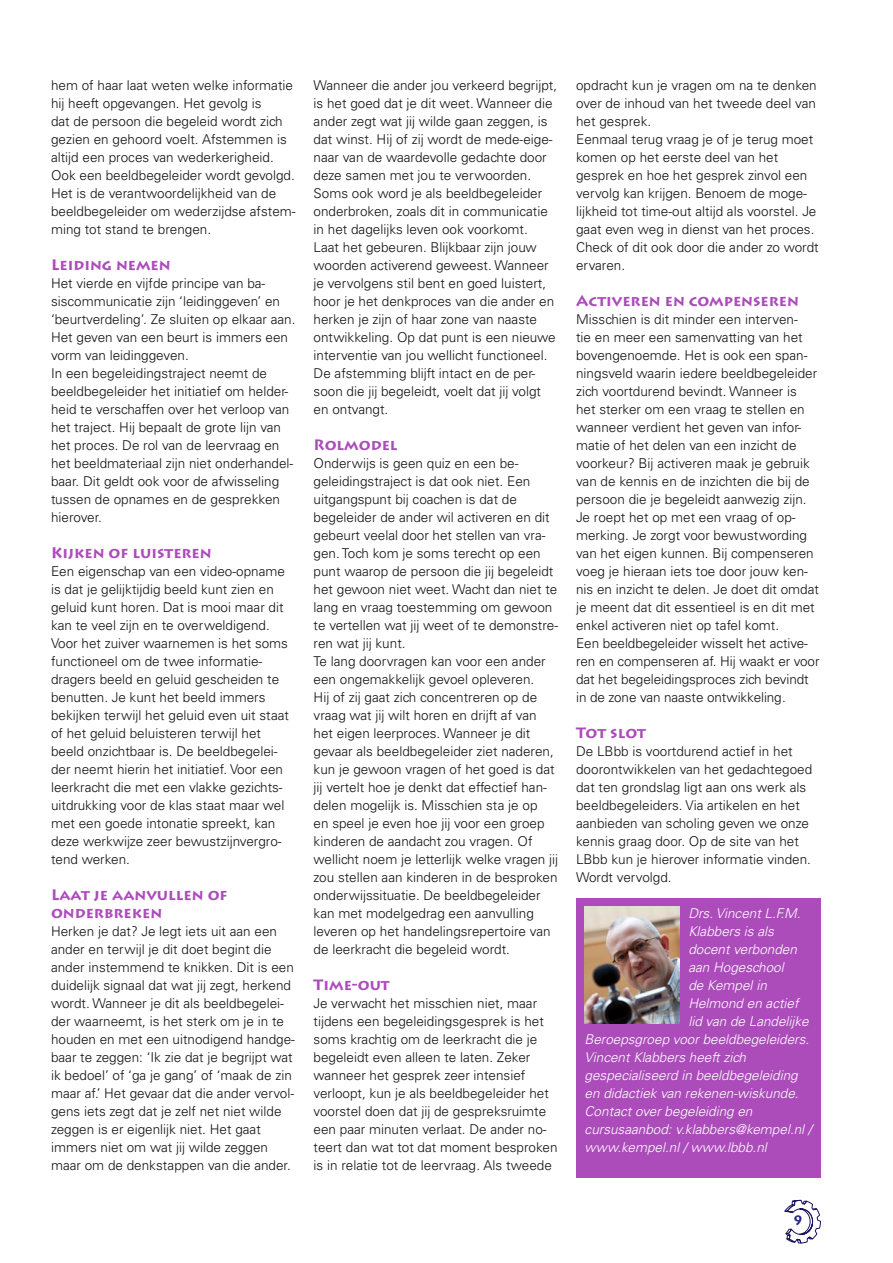
<style>
.page{position:relative;width:893px;height:1263px;background:#fff}
.page>*{position:absolute;margin:0;border:0;box-sizing:border-box;transform-origin:0 0}
.t1{font:700 15px/18px "Lithos Pro";color:#ac4cbb}
.t2{font:300 13.5px/18px "Univers LT Std";color:#111}
.t3{font:italic 300 13.5px "Univers LT Std";color:#fff}
.t4{font:700 13.5px "Lithos Pro";color:#282786}
</style>
<div class="page">
<svg style="left:785px;top:1200px;width:36px;height:43px"></svg>
<div style="left:576px;top:898px;width:245px;height:280px;background:#ac4cbb"></div>
<img style="left:585px;top:906px;width:95px;height:117px">
<p class="t2" style="left:51px;top:76px;width:246px">hem of haar laat weten welke informatie hij heeft opgevangen. Het gevolg is<br>dat de persoon die begeleid wordt zich gezien en gehoord voelt. Afstemmen is altijd een proces van wederkerigheid.<br>Ook een beeldbegeleider wordt gevolgd.<br>Het is de verantwoordelijkheid van de beeldbegeleider om wederzijdse afstem&shy;ming tot stand te brengen.</p>
<p class="t1" style="left:51px;top:256px;width:121px">Leiding nemen</p>
<p class="t2" style="left:51px;top:274px;width:246px">Het vierde en vijfde principe van ba&shy;siscommunicatie zijn ‘leidinggeven’ en ‘beurtverdeling’. Ze sluiten op elkaar aan.<br>Het geven van een beurt is immers een vorm van leidinggeven.<br>In een begeleidingstraject neemt de beeldbegeleider het initiatief om helder&shy;heid te verschaffen over het verloop van het traject. Hij bepaalt de grote lijn van het proces. De rol van de leervraag en het beeldmateriaal zijn niet onderhandel&shy;baar. Dit geldt ook voor de afwisseling tussen de opnames en de gesprekken hierover.</p>
<p class="t1" style="left:51px;top:544px;width:162px">Kijken of luisteren</p>
<p class="t2" style="left:51px;top:562px;width:240px">Een eigenschap van een video-opname is dat je gelijktijdig beeld kunt zien en geluid kunt horen. Dat is mooi maar dit kan te veel zijn en te overweldigend.<br>Voor het zuiver waarnemen is het soms functioneel om de twee informatie&shy;dragers beeld en geluid gescheiden te benutten. Je kunt het beeld immers bekijken terwijl het geluid even uit staat of het geluid beluisteren terwijl het beeld onzichtbaar is. De beeldbegelei&shy;der neemt hierin het initiatief. Voor een leerkracht die met een vlakke gezichts&shy;uitdrukking voor de klas staat maar wel met een goede intonatie spreekt, kan deze werkwijze zeer bewustzijnvergro&shy;tend werken.</p>
<p class="t1" style="left:51px;top:886px;width:178px">Laat je aanvullen of onderbreken</p>
<p class="t2" style="left:51px;top:922px;width:245px">Herken je dat? Je legt iets uit aan een ander en terwijl je dit doet begint die ander instemmend te knikken. Dit is een duidelijk signaal dat wat jij zegt, herkend wordt. Wanneer je dit als beeldbegelei&shy;der waarneemt, is het sterk om je in te houden en met een uitnodigend handge&shy;baar te zeggen: ‘Ik zie dat je begrijpt wat ik bedoel’ of ‘ga je gang’ of ‘maak de zin maar af.’ Het gevaar dat die ander vervol&shy;gens iets zegt dat je zelf net niet wilde zeggen is er eigenlijk niet. Het gaat immers niet om wat jij wilde zeggen maar om de denkstappen van die ander.</p>
<p class="t2" style="left:314px;top:76px;width:245px">Wanneer die ander jou verkeerd begrijpt, is het goed dat je dit weet. Wanneer die ander zegt wat jij wilde gaan zeggen, is dat winst. Hij of zij wordt de mede-eige&shy;naar van de waardevolle gedachte door deze samen met jou te verwoorden.<br>Soms ook word je als beeldbegeleider onderbroken, zoals dit in communicatie in het dagelijks leven ook voorkomt.<br>Laat het gebeuren. Blijkbaar zijn jouw woorden activerend geweest. Wanneer je vervolgens stil bent en goed luistert, hoor je het denkproces van die ander en herken je zijn of haar zone van naaste ontwikkeling. Op dat punt is een nieuwe interventie van jou wellicht functioneel.<br>De afstemming blijft intact en de per&shy;soon die jij begeleidt, voelt dat jij volgt en ontvangt.</p>
<p class="t1" style="left:314px;top:436px;width:86px">Rolmodel</p>
<p class="t2" style="left:314px;top:454px;width:246px">Onderwijs is geen quiz en een be&shy;geleidingstraject is dat ook niet. Een uitgangspunt bij coachen is dat de begeleider de ander wil activeren en dit gebeurt veelal door het stellen van vra&shy;gen. Toch kom je soms terecht op een punt waarop de persoon die jij begeleidt het gewoon niet weet. Wacht dan niet te lang en vraag toestemming om gewoon te vertellen wat jij weet of te demonstre&shy;ren wat jij kunt.<br>Te lang doorvragen kan voor een ander een ongemakkelijk gevoel opleveren.<br>Hij of zij gaat zich concentreren op de vraag wat jij wilt horen en drijft af van het eigen leerproces. Wanneer je dit gevaar als beeldbegeleider ziet naderen, kun je gewoon vragen of het goed is dat jij vertelt hoe je denkt dat effectief han&shy;delen mogelijk is. Misschien sta je op<br>en speel je even hoe jij voor een groep kinderen de aandacht zou vragen. Of wellicht noem je letterlijk welke vragen jij zou stellen aan kinderen in de besproken onderwijssituatie. De beeldbegeleider kan met modelgedrag een aanvulling leveren op het handelingsrepertoire van de leerkracht die begeleid wordt.</p>
<p class="t1" style="left:314px;top:976px;width:78px">Time-out</p>
<p class="t2" style="left:314px;top:994px;width:246px">Je verwacht het misschien niet, maar tijdens een begeleidingsgesprek is het soms krachtig om de leerkracht die je begeleidt even alleen te laten. Zeker wanneer het gesprek zeer intensief verloopt, kun je als beeldbegeleider het voorstel doen dat jij de gespreksruimte een paar minuten verlaat. De ander no&shy;teert dan wat tot dat moment besproken is in relatie tot de leervraag. Als tweede</p>
<p class="t2" style="left:576px;top:76px;width:244px">opdracht kun je vragen om na te denken over de inhoud van het tweede deel van het gesprek.<br>Eenmaal terug vraag je of je terug moet komen op het eerste deel van het gesprek en hoe het gesprek zinvol een vervolg kan krijgen. Benoem de moge&shy;lijkheid tot time-out altijd als voorstel. Je gaat even weg in dienst van het proces.<br>Check of dit ook door die ander zo wordt ervaren.</p>
<p class="t1" style="left:576px;top:292px;width:224px">Activeren en compenseren</p>
<p class="t2" style="left:576px;top:310px;width:245px">Misschien is dit minder een interven-<br>tie en meer een samenvatting van het bovengenoemde. Het is ook een span&shy;ningsveld waarin iedere beeldbegeleider zich voortdurend bevindt. Wanneer is het sterker om een vraag te stellen en wanneer verdient het geven van infor&shy;matie of het delen van een inzicht de voorkeur? Bij activeren maak je gebruik van de kennis en de inzichten die bij de persoon die je begeleidt aanwezig zijn.<br>Je roept het op met een vraag of op&shy;merking. Je zorgt voor bewustwording van het eigen kunnen. Bij compenseren voeg je hieraan iets toe door jouw ken&shy;nis en inzicht te delen. Je doet dit omdat je meent dat dit essentieel is en dit met enkel activeren niet op tafel komt.<br>Een beeldbegeleider wisselt het active&shy;ren en compenseren af. Hij waakt er voor dat het begeleidingsproces zich bevindt in de zone van naaste ontwikkeling.</p>
<p class="t1" style="left:576px;top:724px;width:71px">Tot slot</p>
<p class="t2" style="left:576px;top:742px;width:238px">De LBbb is voortdurend actief in het doorontwikkelen van het gedachtegoed dat ten grondslag ligt aan ons werk als beeldbegeleiders. Via artikelen en het aanbieden van scholing geven we onze kennis graag door. Op de site van het LBbb kun je hierover informatie vinden.<br>Wordt vervolgd.</p>
<p class="t3" style="left:688px;top:905px;width:114px">Drs. Vincent L.F.M.</p>
<p class="t3" style="left:688px;top:923px;width:87px">Klabbers is als</p>
<p class="t3" style="left:688px;top:941px;width:110px">docent verbonden</p>
<p class="t3" style="left:688px;top:959px;width:97px">aan Hogeschool</p>
<p class="t3" style="left:688px;top:977px;width:80px">de Kempel in</p>
<p class="t3" style="left:688px;top:995px;width:112px">Helmond en actief</p>
<p class="t3" style="left:688px;top:1013px;width:122px">lid van de Landelijke</p>
<p class="t3" style="left:585px;top:1031px;width:226px">Beroepsgroep voor beeldbegeleiders.</p>
<p class="t3" style="left:585px;top:1049px;width:163px">Vincent Klabbers heeft zich</p>
<p class="t3" style="left:585px;top:1067px;width:215px">gespecialiseerd in beeldbegeleiding</p>
<p class="t3" style="left:585px;top:1085px;width:216px">en didactiek van rekenen-wiskunde.</p>
<p class="t3" style="left:585px;top:1103px;width:169px">Contact over begeleiding en</p>
<p class="t3" style="left:585px;top:1121px;width:229px">cursusaanbod: v.klabbers@kempel.nl /</p>
<p class="t3" style="left:585px;top:1139px;width:184px">www.kempel.nl / www.lbbb.nl</p>
<p class="t4" style="left:793px;top:1213px;width:12px">9</p>
</div>
